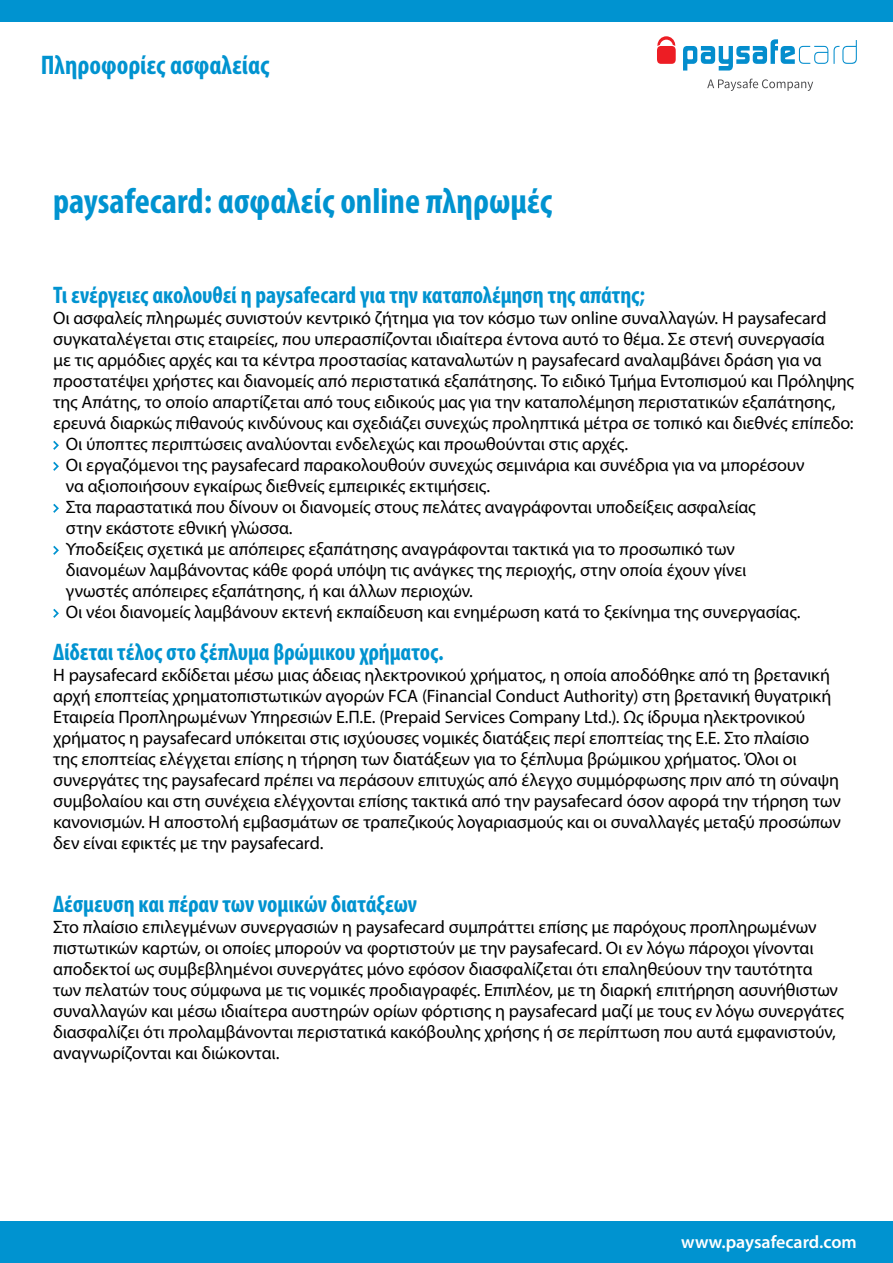
<style>
.page{position:relative;width:893px;height:1263px;background:#fff}
.page>*{position:absolute;margin:0;border:0;box-sizing:border-box;transform-origin:0 0}
.t1{font:700 condensed 36px "Myriad Pro";color:#0093d0}
.t2{font:700 condensed 27px "Myriad Pro";color:#0093d0}
.t3{font:700 condensed 24px "Myriad Pro";letter-spacing:-.005em;color:#0093d0}
.t4{font:18px/21px "Myriad Pro";letter-spacing:-.01em;color:#000}
.t5{font:600 18px "Myriad Pro";color:#fff}
</style>
<div class="page">
<div style="left:0;top:1221px;width:893px;height:42px;background:#0093d0"></div>
<div style="left:0;top:0;width:893px;height:21px;background:#0093d0"></div>
<svg style="left:707px;top:79px;width:106px;height:12px"></svg>
<svg style="left:683px;top:39px;width:174px;height:32px"></svg>
<svg style="left:657px;top:36px;width:19px;height:28px"></svg>
<svg style="left:53px;top:441px;width:6px;height:9px"></svg>
<svg style="left:53px;top:462px;width:6px;height:9px"></svg>
<svg style="left:53px;top:504px;width:6px;height:9px"></svg>
<svg style="left:53px;top:546px;width:6px;height:9px"></svg>
<svg style="left:53px;top:609px;width:6px;height:9px"></svg>
<h2 class="t2" style="left:41px;top:48px;width:230px">Πληροφορίες ασφαλείας</h2>
<h1 class="t1" style="left:53px;top:179px;width:501px">paysafecard: ασφαλείς online πληρωμές</h1>
<h3 class="t3" style="left:53px;top:280px;width:594px">Τι ενέργειες ακολουθεί η paysafecard για την καταπολέμηση της απάτης;</h3>
<p class="t4" style="left:53px;top:307px;width:775px">Οι ασφαλείς πληρωμές συνιστούν κεντρικό ζήτημα για τον κόσμο των online συναλλαγών. Η paysafecard</p>
<p class="t4" style="left:53px;top:328px;width:773px">συγκαταλέγεται στις εταιρείες, που υπερασπίζονται ιδιαίτερα έντονα αυτό το θέμα. Σε στενή συνεργασία</p>
<p class="t4" style="left:53px;top:349px;width:770px">με τις αρμόδιες αρχές και τα κέντρα προστασίας καταναλωτών η paysafecard αναλαμβάνει δράση για να</p>
<p class="t4" style="left:53px;top:370px;width:802px">προστατέψει χρήστες και διανομείς από περιστατικά εξαπάτησης. Το ειδικό Τμήμα Εντοπισμού και Πρόληψης</p>
<p class="t4" style="left:53px;top:391px;width:784px">της Απάτης, το οποίο απαρτίζεται από τους ειδικούς μας για την καταπολέμηση περιστατικών εξαπάτησης,</p>
<p class="t4" style="left:53px;top:412px;width:802px">ερευνά διαρκώς πιθανούς κινδύνους και σχεδιάζει συνεχώς προληπτικά μέτρα σε τοπικό και διεθνές επίπεδο:</p>
<p class="t4" style="left:66px;top:433px;width:564px">Οι ύποπτες περιπτώσεις αναλύονται ενδελεχώς και προωθούνται στις αρχές.</p>
<p class="t4" style="left:66px;top:454px;width:740px">Οι εργαζόμενοι της paysafecard παρακολουθούν συνεχώς σεμινάρια και συνέδρια για να μπορέσουν</p>
<p class="t4" style="left:66px;top:475px;width:426px">να αξιοποιήσουν εγκαίρως διεθνείς εμπειρικές εκτιμήσεις.</p>
<p class="t4" style="left:66px;top:496px;width:691px">Στα παραστατικά που δίνουν οι διανομείς στους πελάτες αναγράφονται υποδείξεις ασφαλείας</p>
<p class="t4" style="left:66px;top:517px;width:228px">στην εκάστοτε εθνική γλώσσα.</p>
<p class="t4" style="left:66px;top:538px;width:671px">Υποδείξεις σχετικά με απόπειρες εξαπάτησης αναγράφονται τακτικά για το προσωπικό των</p>
<p class="t4" style="left:66px;top:559px;width:682px">διανομέων λαμβάνοντας κάθε φορά υπόψη τις ανάγκες της περιοχής, στην οποία έχουν γίνει</p>
<p class="t4" style="left:66px;top:580px;width:408px">γνωστές απόπειρες εξαπάτησης, ή και άλλων περιοχών.</p>
<p class="t4" style="left:66px;top:601px;width:736px">Οι νέοι διανομείς λαμβάνουν εκτενή εκπαίδευση και ενημέρωση κατά το ξεκίνημα της συνεργασίας.</p>
<h3 class="t3" style="left:53px;top:637px;width:392px">Δίδεται τέλος στο ξέπλυμα βρώμικου χρήματος.</h3>
<p class="t4" style="left:53px;top:664px;width:789px">Η paysafecard εκδίδεται μέσω μιας άδειας ηλεκτρονικού χρήματος, η οποία αποδόθηκε από τη βρετανική αρχή εποπτείας χρηματοπιστωτικών αγορών FCA (Financial Conduct Authority) στη βρετανική θυγατρική Εταιρεία Προπληρωμένων Υπηρεσιών Ε.Π.Ε. (Prepaid Services Company Ltd.). Ως ίδρυμα ηλεκτρονικού χρήματος η paysafecard υπόκειται στις ισχύουσες νομικές διατάξεις περί εποπτείας της Ε.Ε. Στο πλαίσιο<br>της εποπτείας ελέγχεται επίσης η τήρηση των διατάξεων για το ξέπλυμα βρώμικου χρήματος. Όλοι οι συνεργάτες της paysafecard πρέπει να περάσουν επιτυχώς από έλεγχο συμμόρφωσης πριν από τη σύναψη συμβολαίου και στη συνέχεια ελέγχονται επίσης τακτικά από την paysafecard όσον αφορά την τήρηση των κανονισμών. Η αποστολή εμβασμάτων σε τραπεζικούς λογαριασμούς και οι συναλλαγές μεταξύ προσώπων δεν είναι εφικτές με την paysafecard.</p>
<h3 class="t3" style="left:53px;top:889px;width:365px">Δέσμευση και πέραν των νομικών διατάξεων</h3>
<p class="t4" style="left:53px;top:916px;width:792px">Στο πλαίσιο επιλεγμένων συνεργασιών η paysafecard συμπράττει επίσης με παρόχους προπληρωμένων πιστωτικών καρτών, οι οποίες μπορούν να φορτιστούν με την paysafecard. Οι εν λόγω πάροχοι γίνονται αποδεκτοί ως συμβεβλημένοι συνεργάτες μόνο εφόσον διασφαλίζεται ότι επαληθεύουν την ταυτότητα των πελατών τους σύμφωνα με τις νομικές προδιαγραφές. Επιπλέον, με τη διαρκή επιτήρηση ασυνήθιστων συναλλαγών και μέσω ιδιαίτερα αυστηρών ορίων φόρτισης η paysafecard μαζί με τους εν λόγω συνεργάτες διασφαλίζει ότι προλαμβάνονται περιστατικά κακόβουλης χρήσης ή σε περίπτωση που αυτά εμφανιστούν, αναγνωρίζονται και διώκονται.</p>
<p class="t5" style="left:681px;top:1230px;width:177px">www.paysafecard.com</p>
</div>
